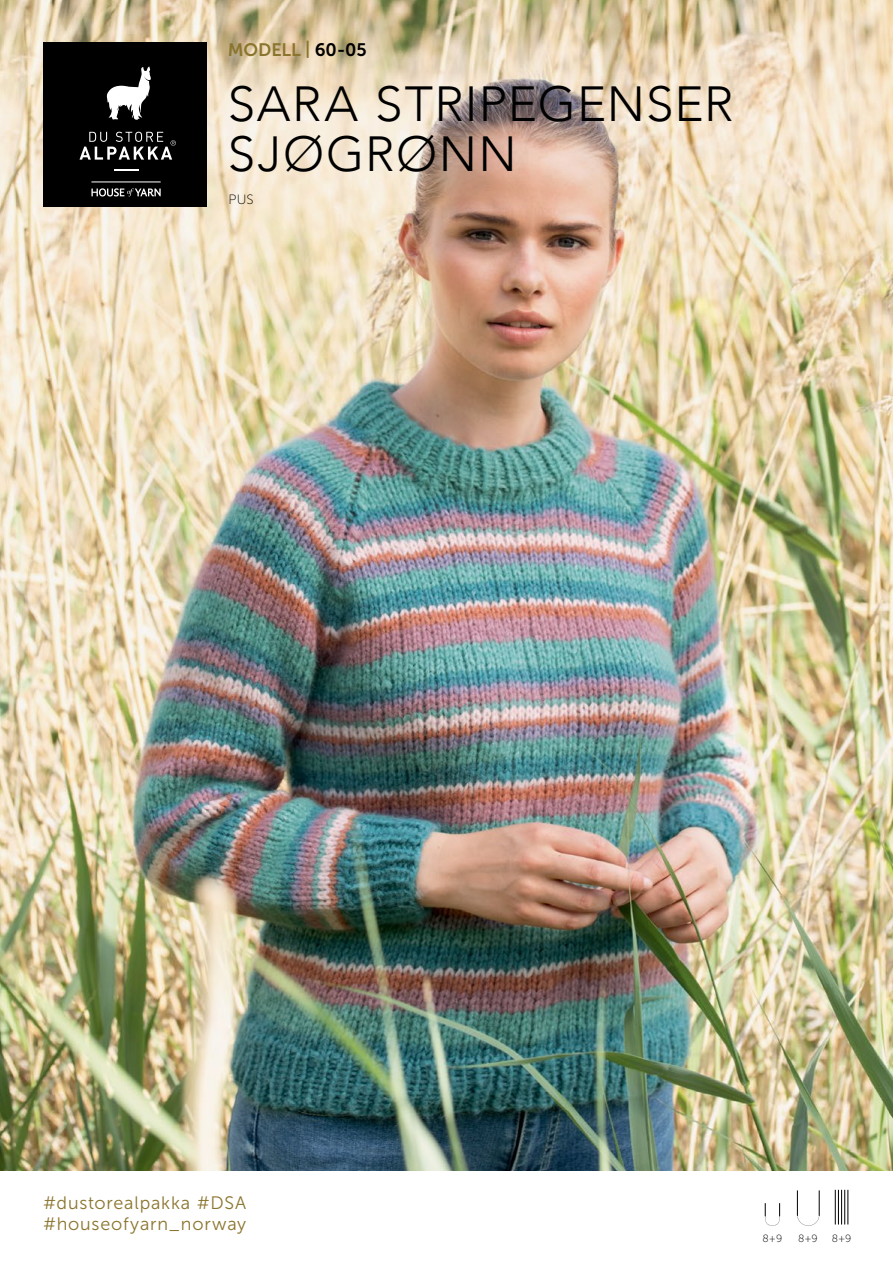
<style>
.page{position:relative;width:893px;height:1263px;background:#fff}
.page>*{position:absolute;margin:0;border:0;box-sizing:border-box;transform-origin:0 0}
.INNHOLD_-_Midtstilt{font:300 49.2px "Avenir";letter-spacing:.025em;color:#000}
.t1{font:18px/21px "Museo Sans 300";letter-spacing:.045em;color:#8b752e}
.t2{font:18px "Museo Sans 700";letter-spacing:-.005em;color:#8b752e}
.INNHOLD_-_Midtstilt-2{font:13.5px "Museo Sans 100";color:#000}
.t3{font:10.5px "Museo Sans 100";color:#000}
.s1{color:#000}
</style>
<div class="page">
<img style="left:0;top:0;width:893px;height:1171px">
<svg style="left:797px;top:1190px;width:23px;height:36px"></svg>
<svg style="left:765px;top:1203px;width:15px;height:22px"></svg>
<div style="left:43px;top:43px;width:164px;height:164px;background:#000"></div>
<svg style="left:115px;top:169px;width:24px;height:1px"></svg>
<svg style="left:106px;top:67px;width:45px;height:53px"></svg>
<svg style="left:80px;top:132px;width:96px;height:28px"></svg>
<hr style="left:91px;top:182px;width:70px;height:1px;background:#fff">
<svg style="left:91px;top:188px;width:70px;height:8px"></svg>
<hr style="left:835px;top:1190px;width:1px;height:34px;background:#000">
<hr style="left:838px;top:1190px;width:1px;height:34px;background:#000">
<hr style="left:841px;top:1190px;width:1px;height:34px;background:#000">
<hr style="left:844px;top:1190px;width:1px;height:34px;background:#000">
<hr style="left:847px;top:1190px;width:1px;height:34px;background:#000">
<p class="t2" style="left:228px;top:40px;width:140px">MODELL | <span class="s1">60-05</span></p>
<p class="INNHOLD_-_Midtstilt" style="left:228px;top:75px;width:507px">SARA STRIPEGENSER</p>
<p class="INNHOLD_-_Midtstilt" style="left:228px;top:125px;width:290px">SJØGRØNN</p>
<p class="INNHOLD_-_Midtstilt-2" style="left:229px;top:192px;width:27px">PUS</p>
<p class="t1" style="left:43px;top:1193px;width:205px">#dustorealpakka #DSA #houseofyarn_norway</p>
<p class="t3" style="left:762px;top:1233px;width:21px">8+9</p>
<p class="t3" style="left:798px;top:1233px;width:21px">8+9</p>
<p class="t3" style="left:832px;top:1233px;width:21px">8+9</p>
</div>
